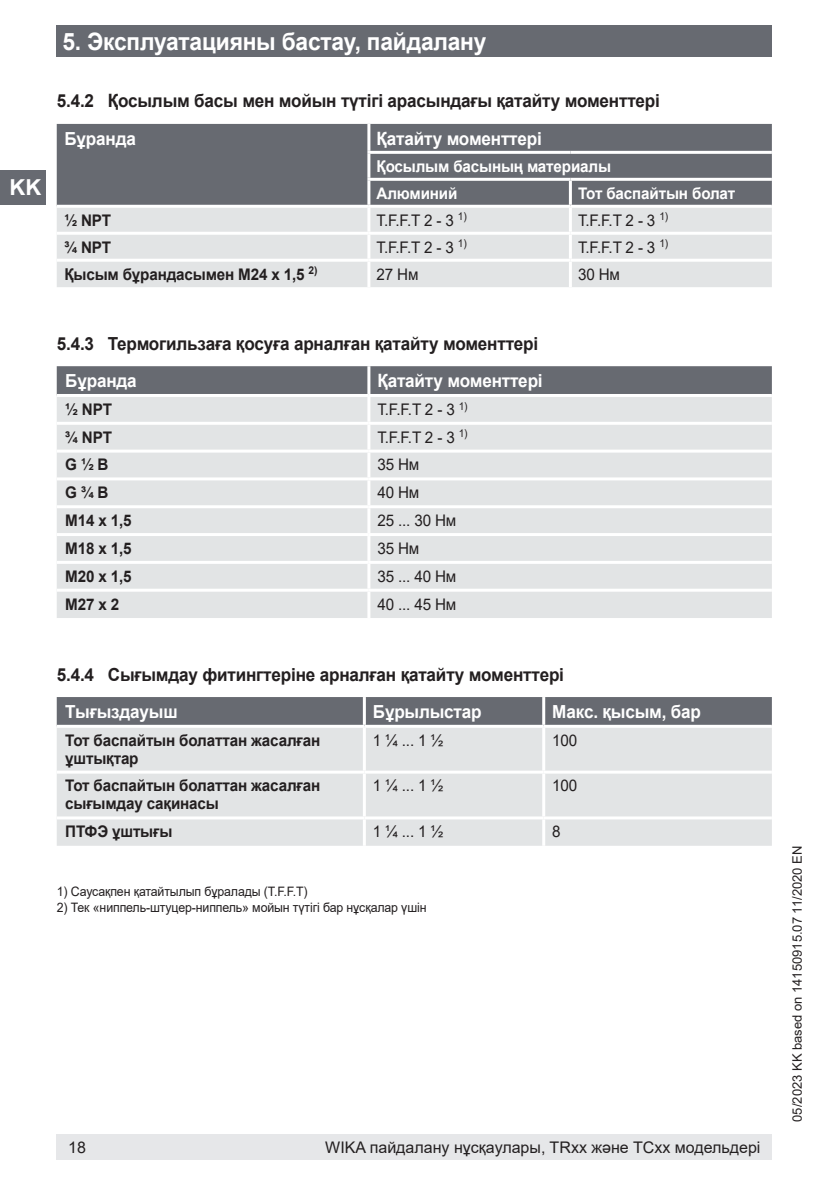
<style>
.page{position:relative;width:840px;height:1191px;background:#fff}
.page>*{position:absolute;margin:0;border:0;box-sizing:border-box;transform-origin:0 0}
.t1{font:700 24px "Arial";letter-spacing:-.01em;color:#fff;scale:.95 1}
.t2{font:700 22px "Arial";color:#fff}
.t3{font:700 18px "Arial";letter-spacing:-.01em;color:#231f20;scale:.95 1}
.t4{font:700 18px "Arial";letter-spacing:-.01em;color:#fff;scale:.95 1}
.t5{font:700 16px/18px "Arial";letter-spacing:-.01em;color:#231f20;scale:.95 1}
.t6{font:16px "Arial";color:#231f20;scale:.95 1}
.t7{font:16px "Arial";color:#231f20}
.t8{font:700 16px/27px "Arial";letter-spacing:-.01em;color:#fff;scale:.95 1}
.t9{font:13px "Arial";letter-spacing:-.01em;color:#231f20;scale:.95 1}
.t10{font:13px "Arial";letter-spacing:-.01em;color:#231f20}
</style>
<div class="page">
<div style="left:57px;top:26px;width:714px;height:31px;background:#676a71"></div>
<div style="left:0;top:170px;width:45px;height:34px;background:#676a71"></div>
<div style="left:57px;top:1134px;width:714px;height:25px;background:#e6e7e9"></div>
<div style="left:57px;top:124px;width:714px;height:81px;background:#676a71"></div>
<div style="left:57px;top:208px;width:714px;height:79px;background:#e2e4e5"></div>
<hr style="left:367px;top:151px;width:203px;height:3px;background:#fff">
<hr style="left:570px;top:151px;width:201px;height:3px;background:#fff">
<hr style="left:367px;top:178px;width:203px;height:3px;background:#fff">
<hr style="left:570px;top:178px;width:201px;height:3px;background:#fff">
<hr style="left:568px;top:181px;width:3px;height:24px;background:#fff">
<hr style="left:367px;top:208px;width:3px;height:24px;background:#fff">
<hr style="left:568px;top:208px;width:3px;height:24px;background:#fff">
<hr style="left:57px;top:232px;width:312px;height:3px;background:#fff">
<hr style="left:369px;top:232px;width:201px;height:3px;background:#fff">
<hr style="left:367px;top:235px;width:3px;height:24px;background:#fff">
<hr style="left:570px;top:232px;width:201px;height:3px;background:#fff">
<hr style="left:568px;top:235px;width:3px;height:24px;background:#fff">
<hr style="left:57px;top:259px;width:312px;height:3px;background:#fff">
<hr style="left:369px;top:259px;width:201px;height:3px;background:#fff">
<hr style="left:367px;top:262px;width:3px;height:25px;background:#fff">
<hr style="left:570px;top:259px;width:201px;height:3px;background:#fff">
<hr style="left:568px;top:262px;width:3px;height:25px;background:#fff">
<hr style="left:367px;top:124px;width:3px;height:27px;background:#fff">
<hr style="left:367px;top:154px;width:3px;height:24px;background:#fff">
<hr style="left:367px;top:181px;width:3px;height:24px;background:#fff">
<div style="left:57px;top:366px;width:714px;height:28px;background:#676a71"></div>
<div style="left:57px;top:397px;width:714px;height:221px;background:#e2e4e5"></div>
<hr style="left:367px;top:366px;width:3px;height:28px;background:#fff">
<hr style="left:367px;top:397px;width:3px;height:25px;background:#fff">
<hr style="left:57px;top:422px;width:312px;height:3px;background:#fff">
<hr style="left:369px;top:422px;width:402px;height:3px;background:#fff">
<hr style="left:367px;top:425px;width:3px;height:24px;background:#fff">
<hr style="left:57px;top:449px;width:312px;height:3px;background:#fff">
<hr style="left:369px;top:449px;width:402px;height:3px;background:#fff">
<hr style="left:367px;top:452px;width:3px;height:25px;background:#fff">
<hr style="left:57px;top:477px;width:312px;height:3px;background:#fff">
<hr style="left:369px;top:477px;width:402px;height:3px;background:#fff">
<hr style="left:367px;top:480px;width:3px;height:25px;background:#fff">
<hr style="left:57px;top:505px;width:312px;height:3px;background:#fff">
<hr style="left:369px;top:505px;width:402px;height:3px;background:#fff">
<hr style="left:367px;top:508px;width:3px;height:25px;background:#fff">
<hr style="left:57px;top:533px;width:312px;height:3px;background:#fff">
<hr style="left:369px;top:533px;width:402px;height:3px;background:#fff">
<hr style="left:367px;top:536px;width:3px;height:25px;background:#fff">
<hr style="left:57px;top:561px;width:312px;height:3px;background:#fff">
<hr style="left:369px;top:561px;width:402px;height:3px;background:#fff">
<hr style="left:367px;top:564px;width:3px;height:24px;background:#fff">
<hr style="left:57px;top:588px;width:312px;height:3px;background:#fff">
<hr style="left:369px;top:588px;width:402px;height:3px;background:#fff">
<hr style="left:367px;top:591px;width:3px;height:27px;background:#fff">
<div style="left:57px;top:697px;width:714px;height:28px;background:#676a71"></div>
<div style="left:57px;top:728px;width:714px;height:117px;background:#e2e4e5"></div>
<hr style="left:362px;top:697px;width:3px;height:28px;background:#fff">
<hr style="left:542px;top:697px;width:3px;height:28px;background:#fff">
<hr style="left:362px;top:728px;width:3px;height:42px;background:#fff">
<hr style="left:542px;top:728px;width:3px;height:42px;background:#fff">
<hr style="left:57px;top:770px;width:307px;height:3px;background:#fff">
<hr style="left:364px;top:770px;width:179px;height:3px;background:#fff">
<hr style="left:362px;top:773px;width:3px;height:43px;background:#fff">
<hr style="left:543px;top:770px;width:228px;height:3px;background:#fff">
<hr style="left:542px;top:773px;width:3px;height:43px;background:#fff">
<hr style="left:57px;top:816px;width:307px;height:3px;background:#fff">
<hr style="left:364px;top:816px;width:179px;height:3px;background:#fff">
<hr style="left:362px;top:819px;width:3px;height:26px;background:#fff">
<hr style="left:543px;top:816px;width:228px;height:3px;background:#fff">
<hr style="left:542px;top:819px;width:3px;height:26px;background:#fff">
<h2 class="t2" style="left:10px;top:172px;width:33px">KK</h2>
<h1 class="t1" style="left:62px;top:24px;width:447px">5. Эксплуатацияны бастау, пайдалану</h1>
<p class="t3" style="left:57px;top:88px;width:636px">5.4.2 Қосылым басы мен мойын түтігі арасындағы қатайту моменттері</p>
<p class="t4" style="left:64px;top:126px;width:77px">Бұранда</p>
<p class="t4" style="left:376px;top:126px;width:175px">Қатайту моменттері</p>
<p class="t8" style="left:376px;top:153px;width:248px">Қосылым басының материалы<br>Алюминий</p>
<p class="t8" style="left:577px;top:180px;width:167px">Тот баспайтын болат</p>
<p class="t5" style="left:64px;top:211px;width:51px">½ NPT</p>
<p class="t6" style="left:376px;top:209px;width:96px">T.F.F.T 2 - 3 <sup>1)</sup></p>
<p class="t6" style="left:577px;top:209px;width:96px">T.F.F.T 2 - 3 <sup>1)</sup></p>
<p class="t5" style="left:64px;top:238px;width:51px">¾ NPT</p>
<p class="t6" style="left:376px;top:236px;width:96px">T.F.F.T 2 - 3 <sup>1)</sup></p>
<p class="t6" style="left:577px;top:236px;width:96px">T.F.F.T 2 - 3 <sup>1)</sup></p>
<p class="t5" style="left:64px;top:265px;width:268px">Қысым бұрандасымен M24 x 1,5 <sup>2)</sup></p>
<p class="t6" style="left:376px;top:263px;width:46px">27 Нм</p>
<p class="t6" style="left:577px;top:263px;width:46px">30 Нм</p>
<p class="t3" style="left:57px;top:331px;width:508px">5.4.3 Термогильзаға қосуға арналған қатайту моменттері</p>
<p class="t4" style="left:65px;top:368px;width:77px">Бұранда</p>
<p class="t4" style="left:377px;top:368px;width:175px">Қатайту моменттері</p>
<p class="t5" style="left:65px;top:400px;width:51px">½ NPT</p>
<p class="t6" style="left:377px;top:398px;width:96px">T.F.F.T 2 - 3 <sup>1)</sup></p>
<p class="t5" style="left:65px;top:428px;width:51px">¾ NPT</p>
<p class="t6" style="left:377px;top:426px;width:96px">T.F.F.T 2 - 3 <sup>1)</sup></p>
<p class="t5" style="left:65px;top:456px;width:47px">G ½ B</p>
<p class="t6" style="left:377px;top:454px;width:46px">35 Нм</p>
<p class="t5" style="left:65px;top:484px;width:47px">G ¾ B</p>
<p class="t6" style="left:377px;top:481px;width:46px">40 Нм</p>
<p class="t5" style="left:65px;top:511px;width:71px">M14 x 1,5</p>
<p class="t6" style="left:377px;top:509px;width:85px">25 ... 30 Нм</p>
<p class="t5" style="left:65px;top:539px;width:71px">M18 x 1,5</p>
<p class="t6" style="left:377px;top:537px;width:46px">35 Нм</p>
<p class="t5" style="left:65px;top:567px;width:71px">M20 x 1,5</p>
<p class="t6" style="left:377px;top:565px;width:85px">35 ... 40 Нм</p>
<p class="t5" style="left:65px;top:595px;width:58px">M27 x 2</p>
<p class="t6" style="left:377px;top:593px;width:85px">40 ... 45 Нм</p>
<p class="t3" style="left:57px;top:661px;width:535px">5.4.4 Сығымдау фитингтеріне арналған қатайту моменттері</p>
<p class="t4" style="left:65px;top:699px;width:120px">Тығыздауыш</p>
<p class="t4" style="left:372px;top:699px;width:116px">Бұрылыстар</p>
<p class="t4" style="left:552px;top:699px;width:158px">Макс. қысым, бар</p>
<p class="t5" style="left:65px;top:731px;width:270px">Тот баспайтын болаттан жасалған ұштықтар</p>
<p class="t6" style="left:372px;top:729px;width:76px">1 ¼ ... 1 ½</p>
<p class="t6" style="left:552px;top:729px;width:28px">100</p>
<p class="t5" style="left:65px;top:777px;width:270px">Тот баспайтын болаттан жасалған сығымдау сақинасы</p>
<p class="t6" style="left:372px;top:775px;width:76px">1 ¼ ... 1 ½</p>
<p class="t6" style="left:552px;top:775px;width:28px">100</p>
<p class="t5" style="left:65px;top:823px;width:114px">ПТФЭ ұштығы</p>
<p class="t6" style="left:372px;top:820px;width:76px">1 ¼ ... 1 ½</p>
<p class="t6" style="left:552px;top:820px;width:10px">8</p>
<p class="t9" style="left:57px;top:882px;width:265px">1) Саусақпен қатайтылып бұралады (T.F.F.T)</p>
<p class="t9" style="left:57px;top:898px;width:390px">2) Тек «ниппель-штуцер-ниппель» мойын түтігі бар нұсқалар үшін</p>
<p class="t7" style="left:68px;top:1136px;width:19px">18</p>
<p class="t7" style="left:325px;top:1136px;width:436px">WIKA пайдалану нұсқаулары, TRxx және TCxx модельдері</p>
<p class="t10" style="left:788px;top:1121px;width:277px;rotate:-90deg">05/2023 KK based on 14150915.07 11/2020 EN</p>
</div>
